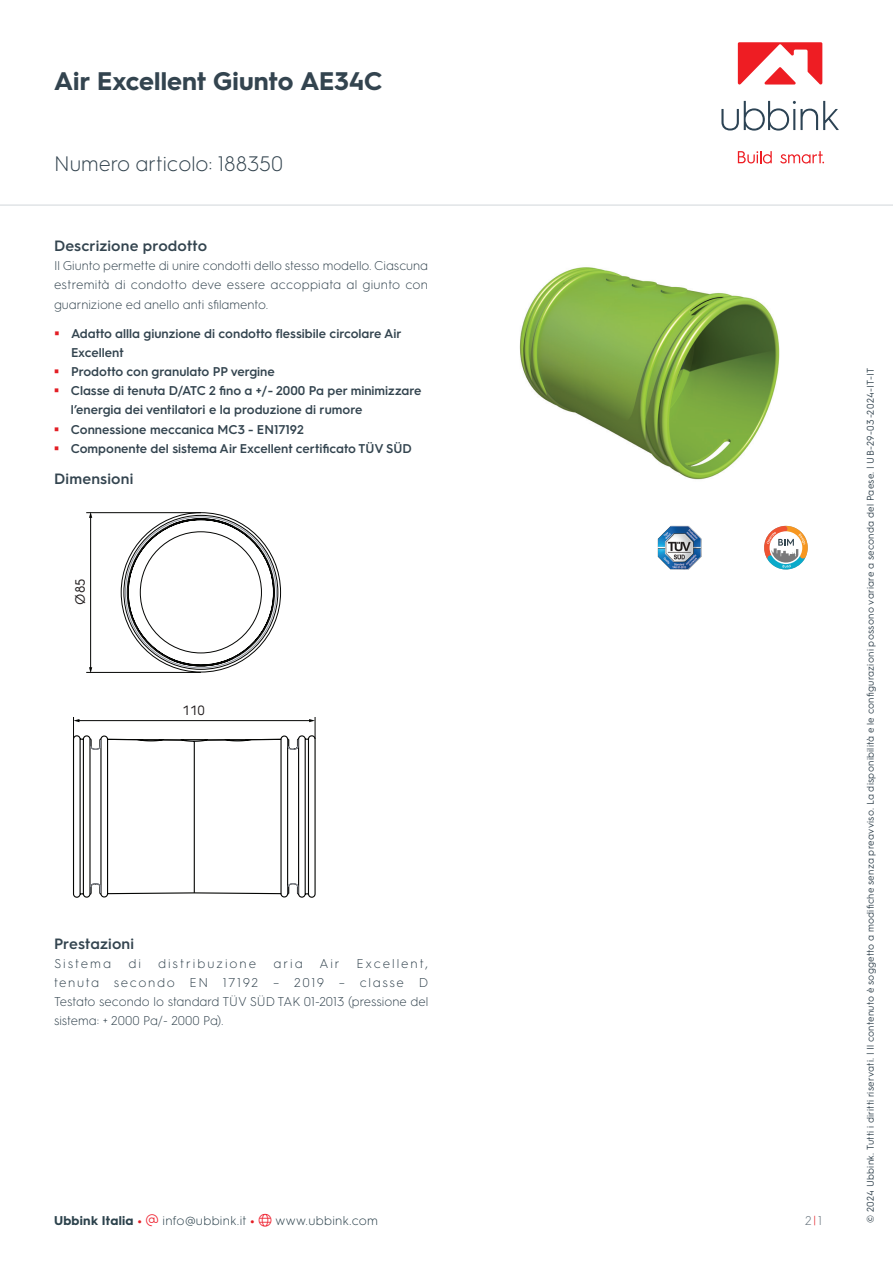
<style>
.page{position:relative;width:893px;height:1263px;background:#fff}
.page>*{position:absolute;margin:0;border:0;box-sizing:border-box;transform-origin:0 0}
.t1{font:700 25.5px "HGS3";letter-spacing:.005em;color:#33444f}
.t2{font:300 21px "HGS3";color:#33444f}
.t3{font:600 15px "HGS3";letter-spacing:.01em;color:#33444f}
.t4{font:13.5px "HGS3";color:#211d1e}
.t5{font:300 12.75px/19.2px "HGS3";color:#33444f;text-align:justify}
.t6{font:600 12.75px/19.2px "HGS3";color:#33444f}
.t7{font:300 12.75px "HGS3";letter-spacing:.02em;color:#2c424c}
.t8{font:300 12.75px "HGS3";letter-spacing:.155em;color:#33444f}
.t9{font:300 12.75px "HGS3";color:#66737c}
.t10{font:9.75px "HGS3";letter-spacing:.025em;color:#33444f}
.s1{font-weight:700}
.s2{font-weight:700;color:#e31e25}
.s3{color:#ee1f2d}
.s4{color:#e31e25}
</style>
<div class="page">
<svg style="left:764px;top:525px;width:44px;height:45px"></svg>
<img style="left:658px;top:526px;width:43px;height:44px">
<img style="left:519px;top:267px;width:261px;height:213px">
<hr style="left:90px;top:517px;width:1px;height:151px;background:#040503">
<svg style="left:89px;top:667px;width:3px;height:5px"></svg>
<svg style="left:89px;top:513px;width:3px;height:5px"></svg>
<hr style="left:86px;top:672px;width:115px;height:1px;background:#040503">
<hr style="left:86px;top:512px;width:115px;height:1px;background:#040503">
<svg style="left:73px;top:717px;width:243px;height:181px"></svg>
<svg style="left:120px;top:512px;width:161px;height:161px"></svg>
<hr style="left:0;top:204px;width:893px;height:2px;background:#e1e4e6">
<svg style="left:721px;top:101px;width:118px;height:30px"></svg>
<svg style="left:738px;top:151px;width:34px;height:13px"></svg>
<svg style="left:780px;top:151px;width:44px;height:13px"></svg>
<svg style="left:738px;top:42px;width:84px;height:43px"></svg>
<h1 class="t1" style="left:54px;top:63px;width:330px">Air Excellent Giunto AE34C</h1>
<h2 class="t2" style="left:54px;top:150px;width:231px">Numero articolo: 188350</h2>
<p class="t3" style="left:54px;top:235px;width:155px">Descrizione prodotto</p>
<p class="t5" style="left:54px;top:255px;width:376px">Il Giunto permette di unire condotti dello stesso modello. Ciascuna estremità di condotto deve essere accoppiata al giunto con guarnizione ed anello anti sfilamento.</p>
<p class="t6" style="left:71px;top:323px;width:352px">Adatto allla giunzione di condotto flessibile circolare Air Excellent<br>Prodotto con granulato PP vergine<br>Classe di tenuta D/ATC 2 fino a +/- 2000 Pa per minimizzare l’energia dei ventilatori e la produzione di rumore Connessione meccanica MC3 - EN17192<br>Componente del sistema Air Excellent certificato TÜV SÜD</p>
<p class="t3" style="left:54px;top:468px;width:81px">Dimensioni</p>
<p class="t4" style="left:71px;top:604px;width:28px;rotate:-90deg">Ø85</p>
<p class="t4" style="left:183px;top:700px;width:24px">110</p>
<p class="t3" style="left:54px;top:933px;width:82px">Prestazioni</p>
<p class="t8" style="left:54px;top:955px;width:59px">Sistema</p>
<p class="t5" style="left:128px;top:953px;width:14px">di</p>
<p class="t8" style="left:158px;top:955px;width:100px">distribuzione</p>
<p class="t5" style="left:273px;top:953px;width:31px">aria</p>
<p class="t5" style="left:319px;top:953px;width:22px">Air</p>
<p class="t5" style="left:54px;top:953px;width:376px;text-indent:302px">Excellent, tenuta secondo EN 17192 – 2019 – classe D Testato secondo lo standard TÜV SÜD TAK 01-2013 (pressione del sistema: + 2000 Pa/- 2000 Pa).</p>
<p class="t7" style="left:54px;top:1211px;width:326px"><span class="s1">Ubbink Italia</span> <span class="s2">•</span> <span class="s3">▼</span> info@ubbink.it <span class="s2">•</span> <span class="s3">●□</span> www.ubbink.com</p>
<p class="t9" style="left:805px;top:1211px;width:18px">2<span class="s4">|</span>1</p>
<p class="t10" style="left:864px;top:1222px;width:856px;rotate:-90deg">© 2024 Ubbink. Tutti i diritti riservati. | Il contenuto è soggetto a modifiche senza preavviso. La disponibilità e le configurazioni possono variare a seconda del Paese. | UB-29-03-2024-IT-IT</p>
</div>
